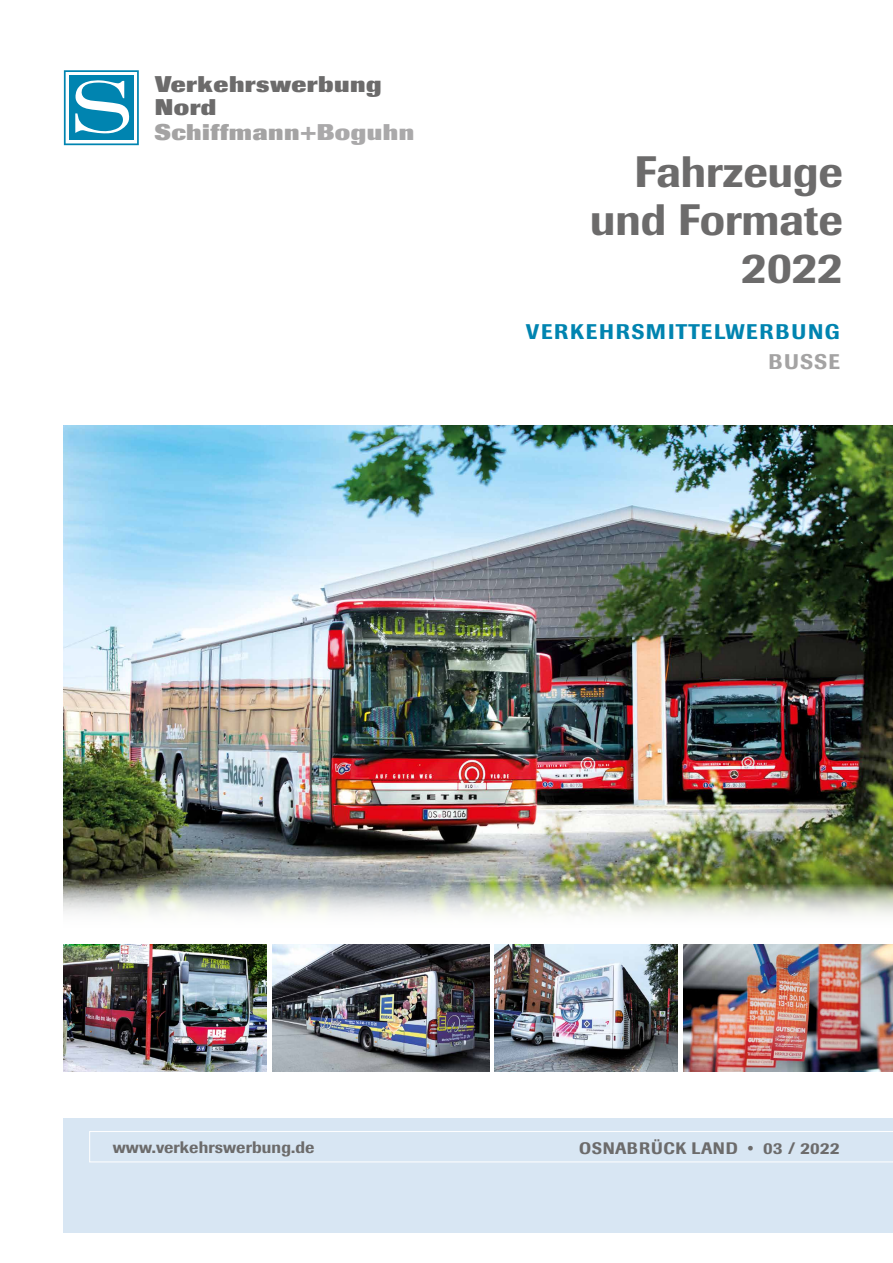
<style>
.page{position:relative;width:893px;height:1263px;background:#fff}
.page>*{position:absolute;margin:0;border:0;box-sizing:border-box;transform-origin:0 0}
.t1{font:500 49.35px "Imago";color:#6c6b6b}
.t2{font:500 43.5px/48px "Imago";color:#6c6b6b;text-align:right}
.t3{font:800 22.5px/22.5px "Imago";letter-spacing:.02em;color:#6c6b6b;scale:1.1 1}
.t4{font:800 22.5px "Imago";letter-spacing:.02em;color:#a4a3a3;scale:1.1 1}
.t5{font:500 21px "Imago";letter-spacing:.08em;color:#0084b0}
.t6{font:500 21px "Imago";letter-spacing:.05em;color:#a4a3a3}
.t7{font:500 16.5px "Imago";letter-spacing:.01em;color:#6c6b6b}
.t8{font:500 16.5px "Imago";letter-spacing:.04em;color:#6c6b6b}
.s1{color:#aaa9aa}
</style>
<div class="page">
<img style="left:64px;top:425px;width:829px;height:448px">
<img style="left:64px;top:944px;width:202px;height:128px">
<img style="left:495px;top:944px;width:183px;height:128px">
<img style="left:273px;top:944px;width:216px;height:128px">
<div style="left:64px;top:1118px;width:829px;height:115px;background:#d8e6f3"></div>
<svg style="left:89px;top:1131px;width:804px;height:31px"></svg>
<img style="left:684px;top:944px;width:209px;height:128px">
<svg style="left:64px;top:70px;width:75px;height:75px"></svg>
<img style="left:63px;top:873px;width:830px;height:43px">
<p class="t3" style="left:155px;top:73px;width:207px">Verkehrswerbung<br>Nord</p>
<p class="t4" style="left:155px;top:119px;width:237px">Schiffmann<span class="s1">+Boguhn</span></p>
<p class="t2" style="left:590px;top:148px;width:254px">Fahrzeuge und Formate<br>2022</p>
<p class="t1" style="left:725px;top:229px;width:117px">2022</p>
<p class="t5" style="left:526px;top:319px;width:315px">VERKEHRSMITTELWERBUNG</p>
<p class="t6" style="left:769px;top:349px;width:73px">BUSSE</p>
<p class="t7" style="left:113px;top:1137px;width:203px">www.verkehrswerbung.de</p>
<p class="t8" style="left:579px;top:1138px;width:262px">OSNABRÜCK LAND • 03 / 2022</p>
</div>
